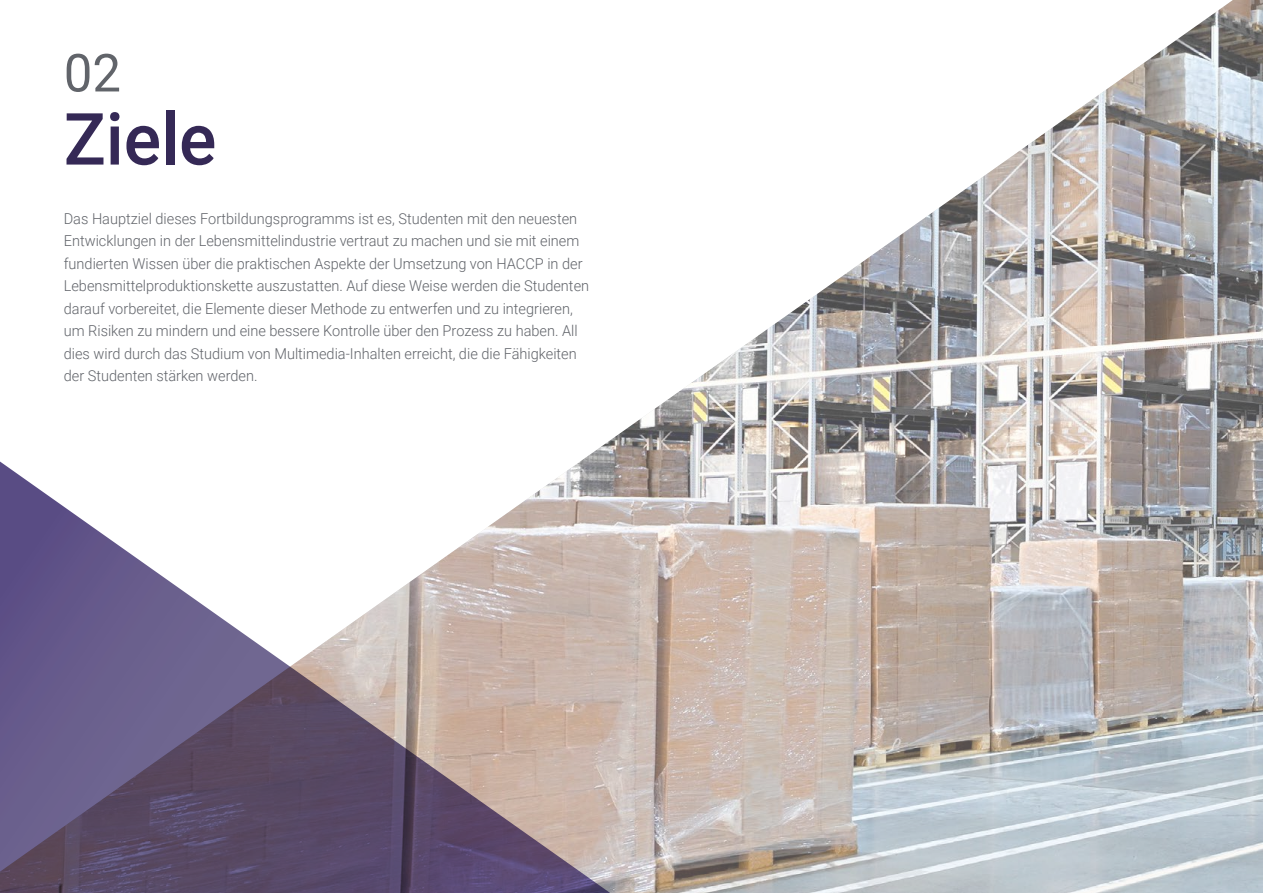
<style>
.page{position:relative;width:1263px;height:893px;background:#fff}
.page>*{position:absolute;margin:0;border:0;box-sizing:border-box;transform-origin:0 0}
.t1{font:500 72px "Roboto";color:#352956}
.t2{font:52.5px "Roboto";color:#61646a}
.t3{font:300 15px/22.5px "Roboto";color:#61646a}
</style>
<div class="page">
<img style="left:602px;top:0;width:661px;height:893px">
<svg style="left:0;top:446px;width:640px;height:447px"></svg>
<h2 class="t2" style="left:64px;top:36px;width:59px">02</h2>
<h1 class="t1" style="left:64px;top:89px;width:154px">Ziele</h1>
<p class="t3" style="left:64px;top:207px;width:527px">Das Hauptziel dieses Fortbildungsprogramms ist es, Studenten mit den neuesten Entwicklungen in der Lebensmittelindustrie vertraut zu machen und sie mit einem fundierten Wissen über die praktischen Aspekte der Umsetzung von HACCP in der Lebensmittelproduktionskette auszustatten. Auf diese Weise werden die Studenten darauf vorbereitet, die Elemente dieser Methode zu entwerfen und zu integrieren, um Risiken zu mindern und eine bessere Kontrolle über den Prozess zu haben. All dies wird durch das Studium von Multimedia-Inhalten erreicht, die die Fähigkeiten der Studenten stärken werden.</p>
</div>
